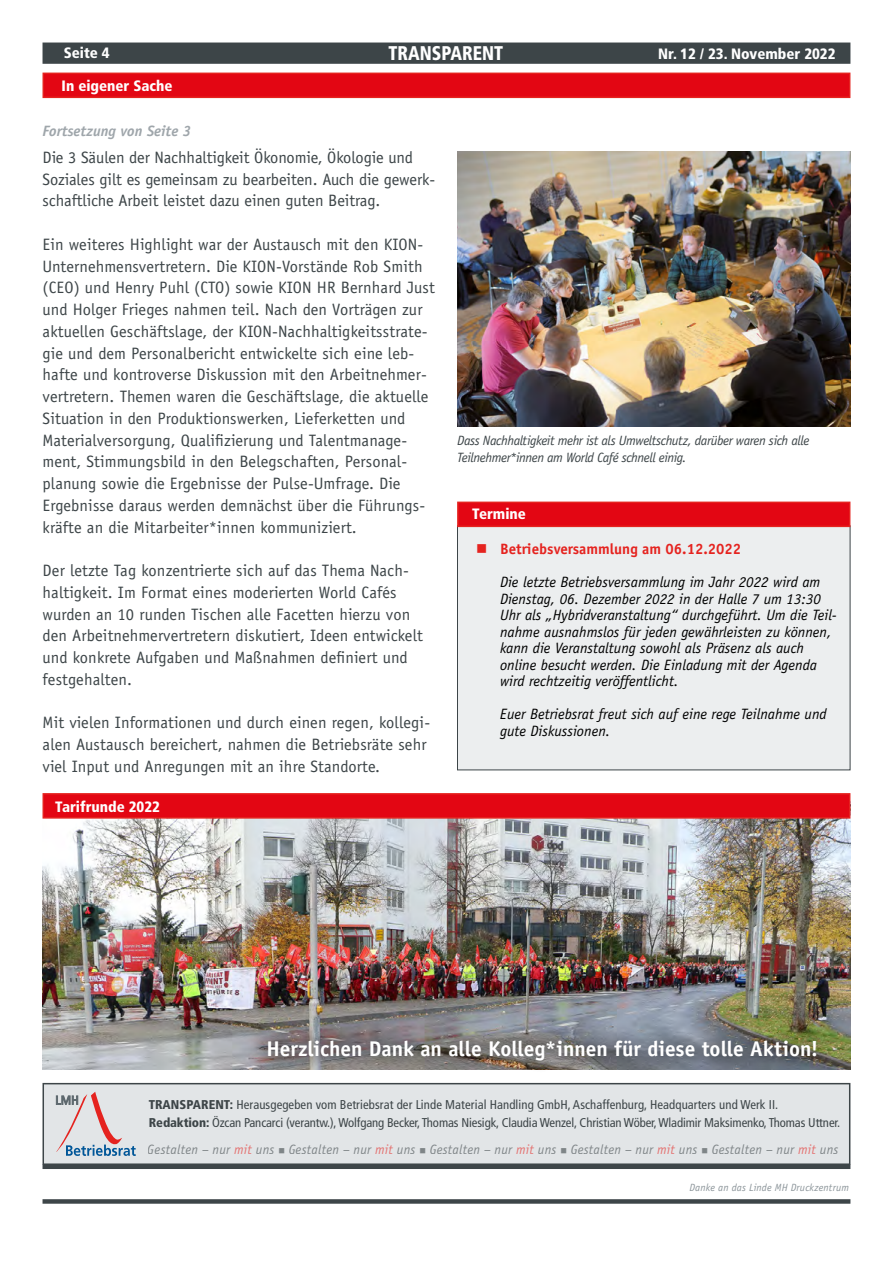
<style>
.page{position:relative;width:893px;height:1263px;background:#fff}
.page>*{position:absolute;margin:0;border:0;box-sizing:border-box;transform-origin:0 0}
.t1{font:700 21.3px "Officina Sans Std";letter-spacing:-.005em;color:#fff}
.t2{font:900 condensed 19.8px "Frutiger LT Std";color:#fff;scale:.91 1}
.t3{font:16.5px/21.8px "Officina Sans Std";letter-spacing:.01em;color:#3d4548}
.t4{font:italic 15px/16.5px "Officina Sans Std";color:#000}
.t5{font:900 condensed 15px "Frutiger LT Std";color:#fff}
.t6{font:700 15px "Officina Sans Std";color:#e5231f}
.t7{font:italic 700 15px "Officina Sans Std";color:#9fa6ab}
.t8{font:italic 13.5px/16.5px "Officina Sans Std";letter-spacing:-.02em;color:#3d4548}
.t9{font:italic 13.5px "Officina Sans Std";letter-spacing:.02em;color:#3d4548}
.t10{font:condensed 12.75px/18px "Frutiger LT Std";letter-spacing:-.01em;color:#3d4548}
.t11{font:italic 10.5px "Officina Sans Std";letter-spacing:.01em;color:#8c959a}
.s1{font-weight:900}
.s2{color:#e5231f}
</style>
<div class="page">
<div style="left:43px;top:43px;width:807px;height:21px;background:#3d4548;border:2px solid #3d4548"></div>
<div style="left:43px;top:1199px;width:807px;height:5px;background:#3d4548"></div>
<div style="left:457px;top:526px;width:393px;height:244px;background:#eceeef"></div>
<div style="left:458px;top:502px;width:392px;height:24px;background:#e30613"></div>
<div style="left:457px;top:502px;width:393px;height:25px;border:2px solid #e5231f"></div>
<div style="left:43px;top:1083px;width:807px;height:82px;background:#e2e5e7;border:2px solid #3d4548"></div>
<div style="left:43px;top:1164px;width:807px;height:5px;background:#3d4548"></div>
<svg style="left:56px;top:1092px;width:80px;height:64px"></svg>
<img style="left:43px;top:819px;width:807px;height:250px">
<div style="left:253px;top:1025px;width:578px;height:50px;background:#000;opacity:.75"></div>
<div style="left:43px;top:73px;width:807px;height:24px;background:#e30613"></div>
<div style="left:43px;top:73px;width:807px;height:25px;border:2px solid #e5231f"></div>
<img style="left:457px;top:151px;width:393px;height:275px">
<div style="left:43px;top:793px;width:807px;height:26px;background:#e30613;border:2px solid #e5231f"></div>
<p class="t5" style="left:64px;top:44px;width:47px">Seite 4</p>
<p class="t2" style="left:388px;top:41px;width:128px">TRANSPARENT</p>
<p class="t5" style="left:658px;top:44px;width:179px">Nr. 12 / 23. November 2022</p>
<p class="t5" style="left:62px;top:77px;width:112px">In eigener Sache</p>
<p class="t7" style="left:43px;top:121px;width:150px">Fortsetzung von Seite 3</p>
<p class="t3" style="left:43px;top:146px;width:394px">Die 3 Säulen der Nachhaltigkeit Ökonomie, Ökologie und<br>Soziales gilt es gemeinsam zu bearbeiten. Auch die gewerk&shy;schaftliche Arbeit leistet dazu einen guten Beitrag.</p>
<p class="t3" style="left:43px;top:233px;width:394px">Ein weiteres Highlight war der Austausch mit den KION-Unternehmensvertretern. Die KION-Vorstände Rob Smith (CEO) und Henry Puhl (CTO) sowie KION HR Bernhard Just und Holger Frieges nahmen teil. Nach den Vorträgen zur aktuellen Geschäftslage, der KION-Nachhaltigkeitsstrate&shy;gie und dem Personalbericht entwickelte sich eine leb&shy;hafte und kontroverse Diskussion mit den Arbeitnehmer&shy;vertretern. Themen waren die Geschäftslage, die aktuelle Situation in den Produktionswerken, Lieferketten und Materialversorgung, Qualifizierung und Talentmanage&shy;ment, Stimmungsbild in den Belegschaften, Personal&shy;planung sowie die Ergebnisse der Pulse-Umfrage. Die Ergebnisse daraus werden demnächst über die Führungs&shy;kräfte an die Mitarbeiter*innen kommuniziert.</p>
<p class="t3" style="left:43px;top:560px;width:382px">Der letzte Tag konzentrierte sich auf das Thema Nach&shy;haltigkeit. Im Format eines moderierten World Cafés wurden an 10 runden Tischen alle Facetten hierzu von den Arbeitnehmervertretern diskutiert, Ideen entwickelt und konkrete Aufgaben und Maßnahmen definiert und festgehalten.</p>
<p class="t3" style="left:43px;top:712px;width:389px">Mit vielen Informationen und durch einen regen, kollegi&shy;alen Austausch bereichert, nahmen die Betriebsräte sehr viel Input und Anregungen mit an ihre Standorte.</p>
<p class="t5" style="left:55px;top:797px;width:106px">Tarifrunde 2022</p>
<p class="t8" style="left:457px;top:432px;width:354px">Dass Nachhaltigkeit mehr ist als Umweltschutz, darüber waren sich alle<br>Teilnehmer*innen am World Café schnell einig.</p>
<p class="t5" style="left:472px;top:504px;width:55px">Termine</p>
<p class="t6" style="left:476px;top:540px;width:267px">■ Betriebsversammlung am 06.12.2022</p>
<p class="t4" style="left:500px;top:574px;width:338px">Die letzte Betriebsversammlung im Jahr 2022 wird am Dienstag, 06. Dezember 2022 in der Halle 7 um 13:30<br>Uhr als „Hybridveranstaltung“ durchgeführt. Um die Teil&shy;nahme ausnahmslos für jeden gewährleisten zu können, kann die Veranstaltung sowohl als Präsenz als auch online besucht werden. Die Einladung mit der Agenda wird rechtzeitig veröffentlicht.</p>
<p class="t4" style="left:500px;top:706px;width:328px">Euer Betriebsrat freut sich auf eine rege Teilnahme und gute Diskussionen.</p>
<p class="t1" style="left:266px;top:1035px;width:553px">Herzlichen Dank an alle Kolleg*innen für diese tolle Aktion!</p>
<p class="t10" style="left:149px;top:1096px;width:693px"><span class="s1">TRANSPARENT:</span> Herausgegeben vom Betriebsrat der Linde Material Handling GmbH, Aschaffenburg, Headquarters und Werk II.<br><span class="s1">Redaktion:</span> Özcan Pancarci (verantw.), Wolfgang Becker, Thomas Niesigk, Claudia Wenzel, Christian Wöber, Wladimir Maksimenko, Thomas Uttner.</p>
<p class="t9" style="left:148px;top:1141px;width:692px">Gestalten – nur <span class="s2">mit</span> uns ■ Gestalten – nur <span class="s2">mit</span> uns ■ Gestalten – nur <span class="s2">mit</span> uns ■ Gestalten – nur <span class="s2">mit</span> uns ■ Gestalten – nur <span class="s2">mit</span> uns</p>
<p class="t11" style="left:689px;top:1182px;width:161px">Danke an das Linde MH Druckzentrum</p>
</div>
